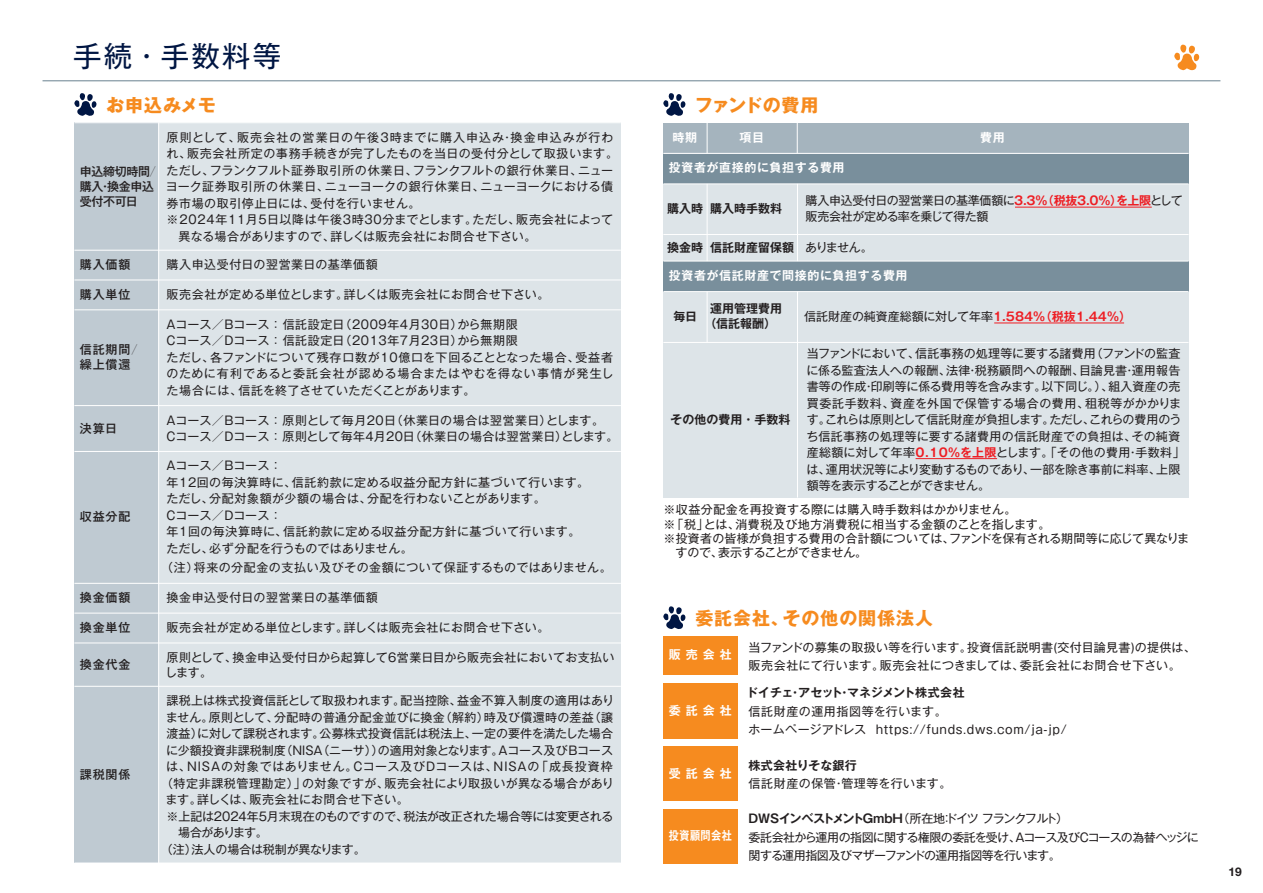
<style>
.page{position:relative;width:1263px;height:893px;background:#fff}
.page>*{position:absolute;margin:0;border:0;box-sizing:border-box;transform-origin:0 0}
.t1{font:28.5px "Gothic MB101 Pro";letter-spacing:.075em;color:#001643}
.t2{font:700 18px "Gothic MB101 Pro";letter-spacing:.05em;color:#f68b1f}
.t3{font:700 18px "Gothic MB101 Pro";letter-spacing:-.03em;color:#f68b1f}
.t4{font:12px/16.5px "Gothic MB101 Pro";letter-spacing:.015em;color:#231f20}
.t5{font:12px/16.5px "Gothic MB101 Pro";letter-spacing:.04em;color:#231f20}
.t6{font:12px/18px "Gothic MB101 Pro";letter-spacing:.05em;color:#231f20}
.t7{font:12px/18.3px "Gothic MB101 Pro";letter-spacing:-.065em;color:#231f20}
.t8{font:700 12px/15px "Gothic MB101 Pro De";color:#231f20;text-align:center}
.t9{font:12px/16.5px "Gothic MB101 Pro";letter-spacing:-.03em;color:#231f20}
.t10{font:700 12px "Gothic MB101 Pro De";letter-spacing:.05em;color:#fff}
.t11{font:12px "Gothic MB101 Pro";letter-spacing:-.005em;color:#231f20}
.t12{font:12px "Gothic MB101 Pro";letter-spacing:.055em;color:#231f20}
.t13{font:500 12px/15px "Gothic MB101 Pro";letter-spacing:.075em;color:#231f20}
.t14{font:12px "Gothic MB101 Pro";letter-spacing:.07em;color:#231f20}
.t15{font:12px "Gothic MB101 Pro";letter-spacing:-.01em;color:#231f20}
.t16{font:12px "Gothic MB101 Pro";letter-spacing:.035em;color:#231f20}
.t17{font:12px "Gothic MB101 Pro";letter-spacing:.085em;color:#231f20}
.t18{font:12px "Gothic MB101 Pro";letter-spacing:.045em;color:#231f20}
.t19{font:500 12px/15px "Gothic MB101 Pro";letter-spacing:-.03em;color:#231f20}
.t20{font:12px "Gothic MB101 Pro";letter-spacing:-.02em;color:#231f20}
.t21{font:700 12px "Gothic MB101 Pro De";letter-spacing:.02em;color:#231f20}
.t22{font:12px "Gothic MB101 Pro";letter-spacing:-.075em;color:#231f20}
.t23{font:700 12px "Gothic MB101 Pro De";letter-spacing:.05em;color:#fff;scale:.85 1}
.t24{font:12px "Helvetica LT Std Fractions Bd";color:#231f20}
.s1{font-family:"Gothic MB101 Pro De";font-weight:700;color:#ee1d23}
.s2{font-family:"Gothic MB101 Pro";font-weight:400}
.s3{font-family:"Gothic MB101 Pro De";font-weight:700}
</style>
<div class="page">
<div style="left:663px;top:292px;width:525px;height:206px;background:#dde4e8"></div>
<div style="left:663px;top:184px;width:525px;height:77px;background:#dde4e8"></div>
<svg style="left:74px;top:93px;width:23px;height:23px"></svg>
<div style="left:74px;top:123px;width:85px;height:740px;background:#bfcad2"></div>
<svg style="left:663px;top:93px;width:23px;height:23px"></svg>
<div style="left:159px;top:123px;width:462px;height:740px;background:#dde4e8"></div>
<svg style="left:663px;top:606px;width:23px;height:23px"></svg>
<div style="left:663px;top:747px;width:75px;height:54px;background:#f68b1f"></div>
<div style="left:663px;top:809px;width:75px;height:54px;background:#f68b1f"></div>
<div style="left:663px;top:683px;width:75px;height:55px;background:#f68b1f"></div>
<div style="left:663px;top:636px;width:75px;height:38px;background:#f68b1f"></div>
<div style="left:663px;top:261px;width:525px;height:31px;background:#798f9c"></div>
<div style="left:663px;top:153px;width:525px;height:31px;background:#798f9c"></div>
<hr style="left:663px;top:234px;width:525px;height:1px;background:#fff">
<hr style="left:663px;top:342px;width:525px;height:1px;background:#fff">
<hr style="left:663px;top:261px;width:525px;height:1px;background:#fff">
<hr style="left:663px;top:291px;width:525px;height:1px;background:#fff">
<div style="left:663px;top:123px;width:525px;height:30px;background:#a5b4be"></div>
<hr style="left:797px;top:123px;width:1px;height:30px;background:#fff">
<hr style="left:707px;top:123px;width:1px;height:30px;background:#fff">
<hr style="left:663px;top:183px;width:525px;height:1px;background:#fff">
<hr style="left:663px;top:153px;width:525px;height:1px;background:#fff">
<hr style="left:797px;top:184px;width:1px;height:77px;background:#fff">
<hr style="left:797px;top:292px;width:1px;height:206px;background:#fff">
<hr style="left:707px;top:184px;width:1px;height:77px;background:#fff">
<hr style="left:707px;top:292px;width:1px;height:50px;background:#fff">
<hr style="left:915px;top:458px;width:82px;height:1px;background:#ee1d23">
<svg style="left:1174px;top:44px;width:26px;height:26px"></svg>
<hr style="left:43px;top:80px;width:1177px;height:1px;background:#798f9c">
<hr style="left:158px;top:123px;width:1px;height:740px;background:#fff">
<hr style="left:74px;top:250px;width:547px;height:1px;background:#fff">
<hr style="left:74px;top:280px;width:547px;height:1px;background:#fff">
<hr style="left:74px;top:309px;width:547px;height:1px;background:#fff">
<hr style="left:74px;top:405px;width:547px;height:1px;background:#fff">
<hr style="left:74px;top:451px;width:547px;height:1px;background:#fff">
<hr style="left:74px;top:583px;width:547px;height:1px;background:#fff">
<hr style="left:74px;top:613px;width:547px;height:1px;background:#fff">
<hr style="left:74px;top:643px;width:547px;height:1px;background:#fff">
<hr style="left:74px;top:686px;width:547px;height:1px;background:#fff">
<hr style="left:994px;top:323px;width:130px;height:1px;background:#ee1d23">
<hr style="left:1015px;top:207px;width:137px;height:1px;background:#ee1d23">
<h1 class="t1" style="left:73px;top:32px;width:210px">手続・手数料等</h1>
<h2 class="t2" style="left:106px;top:90px;width:111px">お申込みメモ</h2>
<p class="t17" style="left:167px;top:127px;width:448px">原則として、販売会社の営業日の午後3時までに購入申込み・換金申込みが行わ</p>
<p class="t6" style="left:166px;top:143px;width:453px">れ、販売会社所定の事務手続きが完了したものを当日の受付分として取扱います。</p>
<p class="t16" style="left:166px;top:160px;width:448px">ただし、フランクフルト証券取引所の休業日、フランクフルトの銀行休業日、ニュー</p>
<p class="t4" style="left:166px;top:177px;width:449px">ヨーク証券取引所の休業日、ニューヨークの銀行休業日、ニューヨークにおける債</p>
<p class="t5" style="left:167px;top:193px;width:255px">券市場の取引停止日には、受付を行いません。</p>
<p class="t12" style="left:167px;top:210px;width:448px">※2024年11月5日以降は午後3時30分までとします。ただし、販売会社によって</p>
<p class="t4" style="left:179px;top:226px;width:359px">異なる場合がありますので、詳しくは販売会社にお問合せ下さい。</p>
<p class="t19" style="left:80px;top:163px;width:77px">申込締切時間／購入・換金申込受付不可日</p>
<p class="t13" style="left:80px;top:256px;width:52px">購入価額</p>
<p class="t18" style="left:167px;top:255px;width:213px">購入申込受付日の翌営業日の基準価額</p>
<p class="t13" style="left:80px;top:285px;width:52px">購入単位</p>
<p class="t4" style="left:167px;top:284px;width:384px">販売会社が定める単位とします。詳しくは販売会社にお問合せ下さい。</p>
<p class="t13" style="left:80px;top:340px;width:59px">信託期間／繰上償還</p>
<p class="t13" style="left:80px;top:419px;width:39px">決算日</p>
<p class="t13" style="left:80px;top:507px;width:52px">収益分配</p>
<p class="t5" style="left:166px;top:314px;width:449px">Aコース／Bコース ： 信託設定日（2009年4月30日）から無期限<br>Cコース／Dコース ： 信託設定日（2013年7月23日）から無期限<br>ただし、各ファンドについて残存口数が10億口を下回ることとなった場合、受益者のために有利であると委託会社が認める場合またはやむを得ない事情が発生した場合には、信託を終了させていただくことがあります。</p>
<p class="t4" style="left:167px;top:410px;width:454px">Aコース／Bコース ： 原則として毎月20日（休業日の場合は翌営業日）とします。<br>Cコース／Dコース ： 原則として毎年4月20日（休業日の場合は翌営業日）とします。</p>
<p class="t4" style="left:166px;top:456px;width:424px">Aコース／Bコース ：<br>年12回の毎決算時に、信託約款に定める収益分配方針に基づいて行います。ただし、分配対象額が少額の場合は、分配を行わないことがあります。<br>Cコース／Dコース ：<br>年1回の毎決算時に、信託約款に定める収益分配方針に基づいて行います。ただし、必ず分配を行うものではありません。</p>
<p class="t5" style="left:161px;top:558px;width:452px">（注）将来の分配金の支払い及びその金額について保証するものではありません。</p>
<p class="t13" style="left:80px;top:589px;width:52px">換金価額</p>
<p class="t18" style="left:167px;top:588px;width:213px">換金申込受付日の翌営業日の基準価額</p>
<p class="t13" style="left:80px;top:619px;width:52px">換金単位</p>
<p class="t4" style="left:167px;top:618px;width:384px">販売会社が定める単位とします。詳しくは販売会社にお問合せ下さい。</p>
<p class="t13" style="left:80px;top:656px;width:52px">換金代金</p>
<p class="t13" style="left:80px;top:766px;width:52px">課税関係</p>
<p class="t4" style="left:165px;top:648px;width:451px;line-height:15px">原則として、換金申込受付日から起算して6営業日目から販売会社においてお支払いします。</p>
<p class="t4" style="left:167px;top:691px;width:449px">課税上は株式投資信託として取扱われます。配当控除、益金不算入制度の適用はあり</p>
<p class="t4" style="left:166px;top:707px;width:449px">ません。原則として、分配時の普通分配金並びに換金（解約）時及び償還時の差益（譲</p>
<p class="t4" style="left:167px;top:724px;width:448px">渡益）に対して課税されます。公募株式投資信託は税法上、一定の要件を満たした場合</p>
<p class="t4" style="left:166px;top:740px;width:448px">に少額投資非課税制度（NISA（ニーサ））の適用対象となります。Aコース及びBコース</p>
<p class="t14" style="left:166px;top:757px;width:448px">は、NISAの対象ではありません。Cコース及びDコースは、NISAの「成長投資枠</p>
<p class="t5" style="left:161px;top:773px;width:454px">（特定非課税管理勘定）」の対象ですが、販売会社により取扱いが異なる場合があり</p>
<p class="t4" style="left:166px;top:790px;width:245px">ます。詳しくは、販売会社にお問合せ下さい。</p>
<p class="t15" style="left:166px;top:806px;width:449px">※上記は2024年5月末現在のものですので、税法が改正された場合等には変更される</p>
<p class="t22" style="left:178px;top:823px;width:91px">場合があります。</p>
<p class="t20" style="left:161px;top:839px;width:206px">（注）法人の場合は税制が異なります。</p>
<h2 class="t3" style="left:695px;top:90px;width:125px">ファンドの費用</h2>
<p class="t10" style="left:673px;top:127px;width:26px">時期</p>
<p class="t10" style="left:739px;top:127px;width:26px">項目</p>
<p class="t10" style="left:669px;top:158px;width:177px">投資者が直接的に負担する費用</p>
<p class="t10" style="left:980px;top:127px;width:26px">費用</p>
<p class="t8" style="left:667px;top:199px;width:116px">購入時購入時手数料</p>
<p class="t9" style="left:806px;top:190px;width:379px">購入申込受付日の翌営業日の基準価額に<span class="s1">3.3％（税抜3.0％）を上限</span>として販売会社が定める率を乗じて得た額</p>
<p class="t8" style="left:667px;top:238px;width:207px">換金時信託財産留保額 <span class="s2">ありません。</span></p>
<p class="t10" style="left:669px;top:266px;width:240px">投資者が信託財産で間接的に負担する費用</p>
<p class="t8" style="left:704px;top:300px;width:79px">運用管理費用（信託報酬）</p>
<p class="t8" style="left:673px;top:307px;width:25px">毎日</p>
<p class="t4" style="left:804px;top:307px;width:328px">信託財産の純資産総額に対して年率<span class="s1">1.584％（税抜1.44％）</span></p>
<p class="t8" style="left:670px;top:410px;width:121px">その他の費用・手数料</p>
<p class="t4" style="left:806px;top:344px;width:380px">当ファンドにおいて、信託事務の処理等に要する諸費用（ファンドの監査に係る監査法人への報酬、法律・税務顧問への報酬、目論見書・運用報告書等の作成・印刷等に係る費用等を含みます。以下同じ。）、組入資産の売買委託手数料、資産を外国で保管する場合の費用、租税等がかかります。これらは原則として信託財産が負担します。ただし、これらの費用のうち信託事務の処理等に要する諸費用の信託財産での負担は、その純資産総額に対して年率<span class="s1">0.10％を上限</span>とします。「その他の費用・手数料」は、運用状況等により変動するものであり、一部を除き事前に料率、上限額等を表示することができません。</p>
<p class="t4" style="left:663px;top:500px;width:355px">※収益分配金を再投資する際には購入時手数料はかかりません。</p>
<p class="t4" style="left:663px;top:514px;width:388px">※「税」とは、消費税及び地方消費税に相当する金額のことを指します。</p>
<p class="t11" style="left:663px;top:528px;width:527px">※投資者の皆様が負担する費用の合計額については、ファンドを保有される期間等に応じて異なりま</p>
<p class="t9" style="left:675px;top:543px;width:193px">すので、表示することができません。</p>
<h2 class="t2" style="left:695px;top:603px;width:239px">委託会社、その他の関係法人</h2>
<p class="t10" style="left:669px;top:645px;width:64px">販 売 会 社</p>
<p class="t4" style="left:748px;top:636px;width:449px;line-height:18px">当ファンドの募集の取扱い等を行います。投資信託説明書(交付目論見書)の提供は、販売会社にて行います。販売会社につきましては、委託会社にお問合せ下さい。</p>
<p class="t10" style="left:669px;top:701px;width:64px">委 託 会 社</p>
<p class="t10" style="left:669px;top:763px;width:64px">受 託 会 社</p>
<p class="t23" style="left:669px;top:826px;width:76px">投資顧問会社</p>
<p class="t8" style="left:746px;top:684px;width:220px">ドイチェ・アセット・マネジメント株式会社</p>
<p class="t6" style="left:748px;top:701px;width:320px">信託財産の運用指図等を行います。<br>ホームページアドレス https://funds.dws.com/ja-jp/</p>
<p class="t21" style="left:748px;top:755px;width:110px">株式会社りそな銀行</p>
<p class="t6" style="left:748px;top:773px;width:204px">信託財産の保管・管理等を行います。</p>
<p class="t7" style="left:748px;top:808px;width:452px"><span class="s3">DWSインベストメントGmbH</span>（所在地：ドイツ フランクフルト）<br>委託会社から運用の指図に関する権限の委託を受け、Aコース及びCコースの為替ヘッジに関する運用指図及びマザーファンドの運用指図等を行います。</p>
<p class="t24" style="left:1228px;top:867px;width:15px">19</p>
</div>
